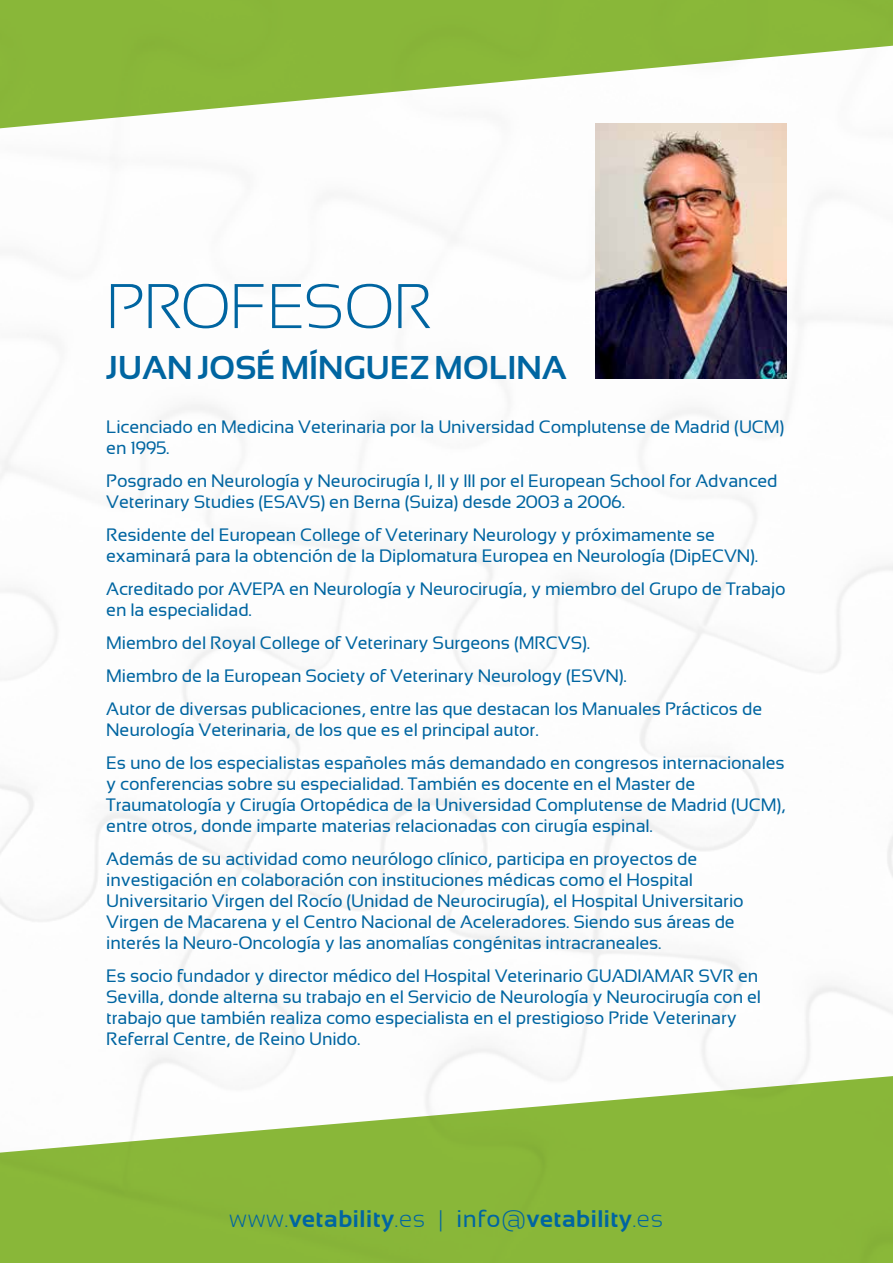
<style>
.page{position:relative;width:893px;height:1263px;background:#fff}
.page>*{position:absolute;margin:0;border:0;box-sizing:border-box;transform-origin:0 0}
.t1{font:300 63px "Sansation";letter-spacing:-.01em;color:#0065a1}
.t2{font:700 33px "Sansation";letter-spacing:-.01em;color:#0065a1}
.t3{font:700 24px "Sansation";letter-spacing:.025em;color:#0065a1}
.t4{font:18px/21px "Sansation";letter-spacing:-.01em;color:#0065a1}
.s1{font-weight:300}
.s2{font-weight:400}
</style>
<div class="page">
<svg style="left:0;top:0;width:893px;height:128px;fill:#89b739"></svg>
<svg style="left:0;top:1076px;width:893px;height:187px;fill:#89b739"></svg>
<img style="left:595px;top:124px;width:192px;height:255px">
<h1 class="t1" style="left:106px;top:272px;width:326px">PROFESOR</h1>
<h2 class="t2" style="left:106px;top:349px;width:462px">JUAN JOSÉ MÍNGUEZ MOLINA</h2>
<p class="t4" style="left:106px;top:416px;width:680px">Licenciado en Medicina Veterinaria por la Universidad Complutense de Madrid (UCM) en 1995.</p>
<p class="t4" style="left:106px;top:470px;width:673px">Posgrado en Neurología y Neurocirugía I, II y III por el European School for Advanced<br>Veterinary Studies (ESAVS) en Berna (Suiza) desde 2003 a 2006.</p>
<p class="t4" style="left:106px;top:524px;width:653px">Residente del European College of Veterinary Neurology y próximamente se examinará para la obtención de la Diplomatura Europea en Neurología (DipECVN).</p>
<p class="t4" style="left:106px;top:578px;width:681px">Acreditado por AVEPA en Neurología y Neurocirugía, y miembro del Grupo de Trabajo en la especialidad.</p>
<p class="t4" style="left:106px;top:626px;width:657px;line-height:33px">Miembro del Royal College of Veterinary Surgeons (MRCVS).<br>Miembro de la European Society of Veterinary Neurology (ESVN).<br>Autor de diversas publicaciones, entre las que destacan los Manuales Prácticos de</p>
<p class="t4" style="left:106px;top:713px;width:680px;line-height:33px">Neurología Veterinaria, de los que es el principal autor.<br>Es uno de los especialistas españoles más demandado en congresos internacionales</p>
<p class="t4" style="left:106px;top:773px;width:681px">y conferencias sobre su especialidad. También es docente en el Master de<br>Traumatología y Cirugía Ortopédica de la Universidad Complutense de Madrid (UCM), entre otros, donde imparte materias relacionadas con cirugía espinal.</p>
<p class="t4" style="left:106px;top:848px;width:639px">Además de su actividad como neurólogo clínico, participa en proyectos de investigación en colaboración con instituciones médicas como el Hospital Universitario Virgen del Rocío (Unidad de Neurocirugía), el Hospital Universitario Virgen de Macarena y el Centro Nacional de Aceleradores. Siendo sus áreas de interés la Neuro-Oncología y las anomalías congénitas intracraneales.</p>
<p class="t4" style="left:106px;top:965px;width:656px">Es socio fundador y director médico del Hospital Veterinario GUADIAMAR SVR en Sevilla, donde alterna su trabajo en el Servicio de Neurología y Neurocirugía con el trabajo que también realiza como especialista en el prestigioso Pride Veterinary Referral Centre, de Reino Unido.</p>
<h3 class="t3" style="left:229px;top:1206px;width:435px"><span class="s1">www.</span>vetability<span class="s1">.es |</span> <span class="s2">info</span><span class="s1">@</span>vetability<span class="s1">.es</span></h3>
</div>
